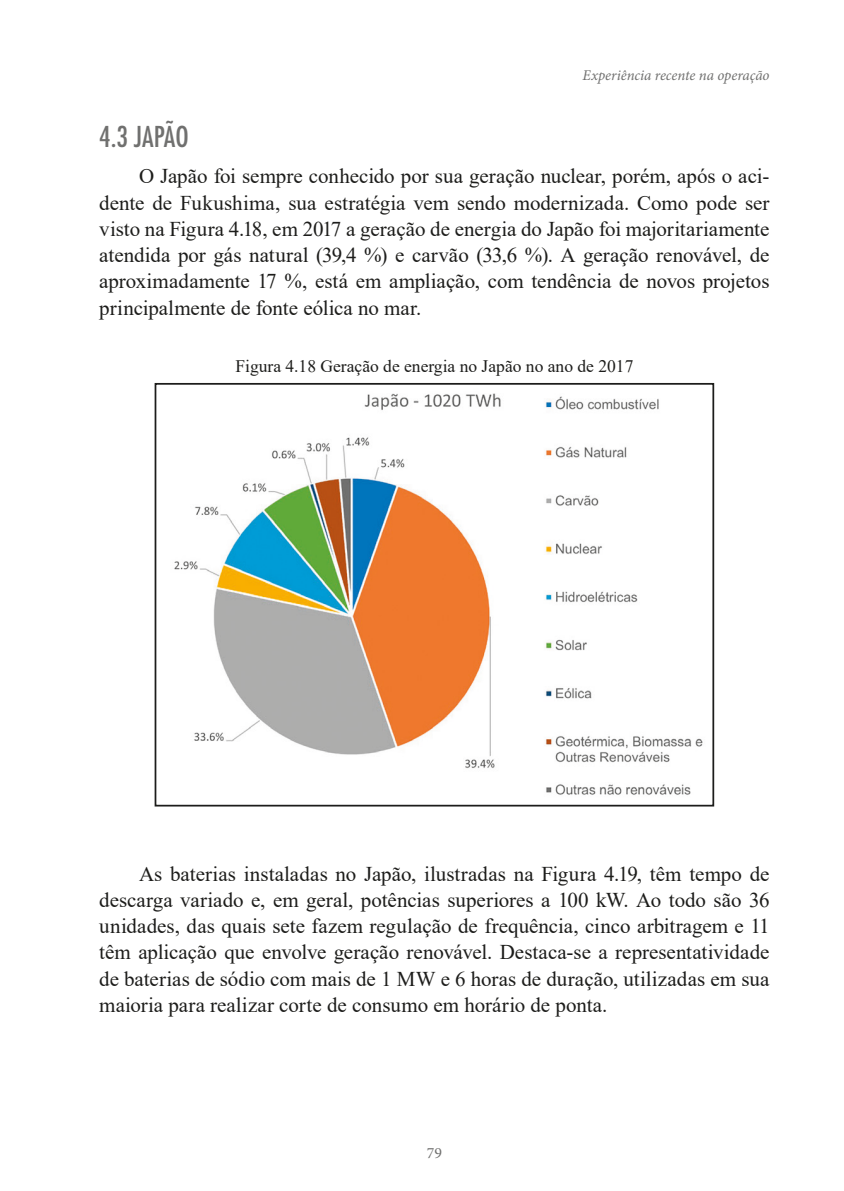
<style>
.page{position:relative;width:844px;height:1191px;background:#fff}
.page>*{position:absolute;margin:0;border:0;box-sizing:border-box;transform-origin:0 0}
.t1{font:condensed 28px "Futura Std";color:#70706f}
.t2{font:21px/26.2px "Times New Roman";letter-spacing:-.005em;color:#1d1d1b;text-align:justify}
.t3{font:17.5px "Times New Roman";color:#1d1d1b}
.t4{font:15.75px "Minion Pro";color:#70706f}
.t5{font:italic 14.88px "Minion Pro";letter-spacing:-.005em;color:#70706f}
</style>
<div class="page">
<img style="left:174px;top:393px;width:529px;height:402px">
<div style="left:154px;top:383px;width:560px;height:423px;border:2px solid #1d1d1b"></div>
<p class="t5" style="left:582px;top:65px;width:188px">Experiência recente na operação</p>
<h1 class="t1" style="left:99px;top:120px;width:91px">4.3 JAPÃO</h1>
<p class="t2" style="left:99px;top:162px;width:671px;text-indent:40px">O Japão foi sempre conhecido por sua geração nuclear, porém, após o aci&shy;dente de Fukushima, sua estratégia vem sendo modernizada. Como pode ser visto na Figura 4.18, em 2017 a geração de energia do Japão foi majoritariamente atendida por gás natural (39,4 %) e carvão (33,6 %). A geração renovável, de aproximadamente 17 %, está em ampliação, com tendência de novos projetos principalmente de fonte eólica no mar.</p>
<p class="t3" style="left:235px;top:354px;width:399px">Figura 4.18 Geração de energia no Japão no ano de 2017</p>
<p class="t2" style="left:99px;top:860px;width:671px;text-indent:40px">As baterias instaladas no Japão, ilustradas na Figura 4.19, têm tempo de descarga variado e, em geral, potências superiores a 100 kW. Ao todo são 36 unidades, das quais sete fazem regulação de frequência, cinco arbitragem e 11 têm aplicação que envolve geração renovável. Destaca-se a representatividade de baterias de sódio com mais de 1 MW e 6 horas de duração, utilizadas em sua maioria para realizar corte de consumo em horário de ponta.</p>
<p class="t4" style="left:426px;top:1142px;width:17px">79</p>
</div>
